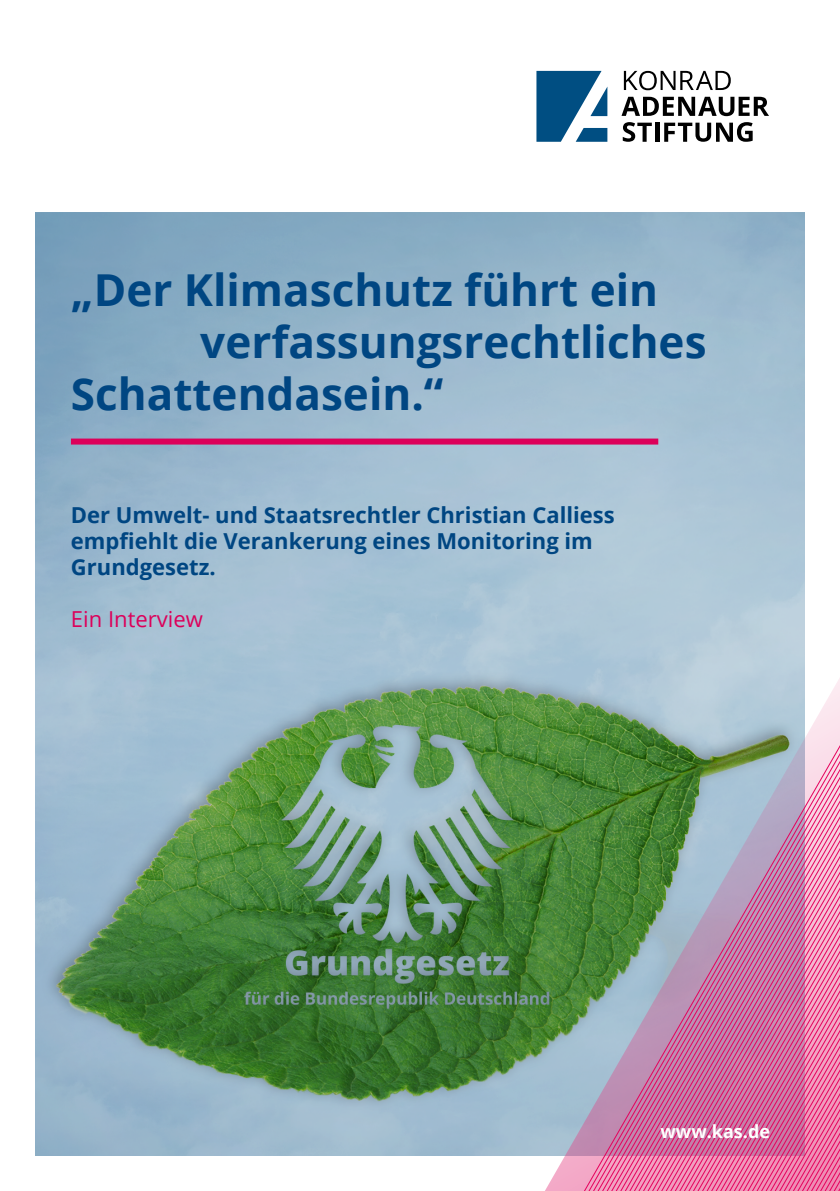
<style>
.page{position:relative;width:840px;height:1191px;background:#fff}
.page>*{position:absolute;margin:0;border:0;box-sizing:border-box;transform-origin:0 0}
.t1{font:700 44px "Open Sans";color:#004682}
.t2{font:700 22px/26px "Open Sans";color:#004682}
.t3{font:22px "Open Sans";color:#dc005a}
.t4{font:700 18px "Open Sans";color:#fff}
</style>
<div class="page">
<img style="left:35px;top:213px;width:769px;height:942px">
<svg style="left:623px;top:71px;width:107px;height:19px"></svg>
<svg style="left:621px;top:97px;width:147px;height:19px"></svg>
<svg style="left:622px;top:122px;width:29px;height:20px"></svg>
<hr style="left:655px;top:123px;width:4px;height:19px;background:#000">
<svg style="left:664px;top:122px;width:88px;height:20px"></svg>
<svg style="left:536px;top:71px;width:71px;height:71px"></svg>
<div style="left:71px;top:438px;width:587px;height:6px;background:#dc005a"></div>
<svg style="left:481px;top:649px;width:358px;height:507px;background:#97b6ab"></svg>
<svg style="left:505px;top:717px;width:334px;height:474px;background:#9d8c8c"></svg>
<h1 class="t1" style="left:71px;top:258px;width:588px">„Der Klimaschutz führt ein</h1>
<h1 class="t1" style="left:200px;top:310px;width:507px">verfassungsrechtliches</h1>
<h1 class="t1" style="left:71px;top:362px;width:374px">Schattendasein.“</h1>
<p class="t2" style="left:71px;top:501px;width:545px">Der Umwelt- und Staatsrechtler Christian Calliess empfiehlt die Verankerung eines Monitoring im<br>Grundgesetz.</p>
<p class="t3" style="left:71px;top:604px;width:133px">Ein Interview</p>
<p class="t4" style="left:660px;top:1118px;width:111px">www.kas.de</p>
</div>
